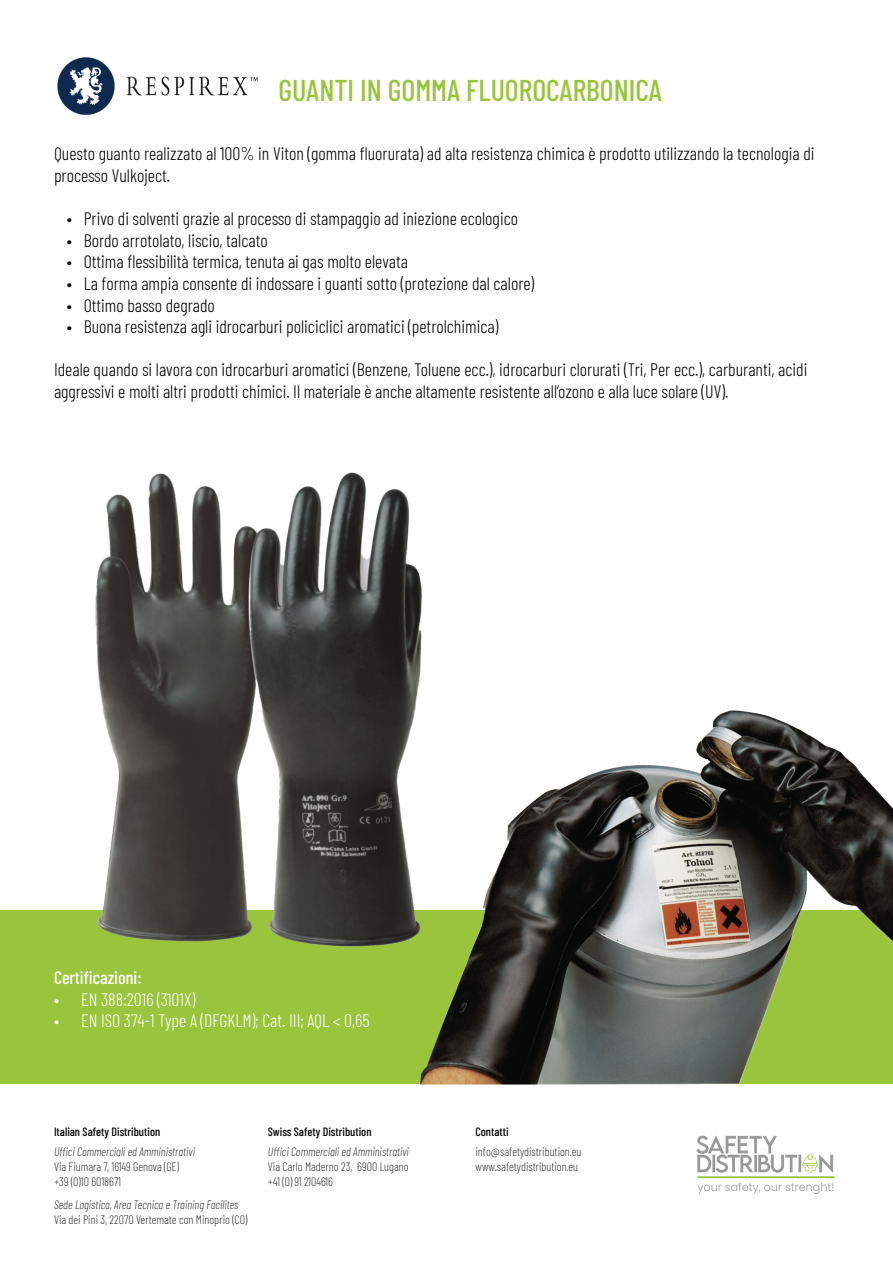
<style>
.page{position:relative;width:893px;height:1263px;background:#fff}
.page>*{position:absolute;margin:0;border:0;box-sizing:border-box;transform-origin:0 0}
.titolo{font:500 30px "Barlow Condensed";color:#9ac43c}
.TESTO{font:300 18px/21.6px "Barlow Condensed";color:#000}
.t1{font:300 18px "Barlow Condensed";color:#fff}
.TESTO-2{font:500 18px "Barlow Condensed";color:#fff}
.t2{font:200 12px/15px "Barlow Condensed";color:#000}
.t3{font:italic 200 12px "Barlow Condensed";color:#000}
.t4{font:500 12px "Barlow Condensed";color:#000}
</style>
<div class="page">
<img style="left:57px;top:57px;width:201px;height:58px">
<img style="left:696px;top:1135px;width:139px;height:60px">
<div style="left:0;top:910px;width:893px;height:173px;background:#9ac43c"></div>
<img style="left:95px;top:472px;width:328px;height:475px">
<img style="left:375px;top:680px;width:518px;height:405px">
<p class="titolo" style="left:279px;top:68px;width:385px">GUANTI IN GOMMA FLUOROCARBONICA</p>
<p class="TESTO" style="left:54px;top:142px;width:762px">Questo guanto realizzato al 100% in Viton (gomma fluorurata) ad alta resistenza chimica è prodotto utilizzando la tecnologia di processo Vulkoject.</p>
<p class="TESTO" style="left:67px;top:207px;width:453px">• Privo di solventi grazie al processo di stampaggio ad iniezione ecologico</p>
<p class="TESTO" style="left:67px;top:228px;width:202px">• Bordo arrotolato, liscio, talcato</p>
<p class="TESTO" style="left:67px;top:250px;width:343px">• Ottima flessibilità termica, tenuta ai gas molto elevata</p>
<p class="TESTO" style="left:67px;top:271px;width:469px">• La forma ampia consente di indossare i guanti sotto (protezione dal calore)</p>
<p class="TESTO" style="left:67px;top:293px;width:150px">• Ottimo basso degrado</p>
<p class="TESTO" style="left:67px;top:315px;width:433px">• Buona resistenza agli idrocarburi policiclici aromatici (petrolchimica)</p>
<p class="TESTO" style="left:54px;top:358px;width:755px">Ideale quando si lavora con idrocarburi aromatici (Benzene, Toluene ecc.), idrocarburi clorurati (Tri, Per ecc.), carburanti, acidi aggressivi e molti altri prodotti chimici. Il materiale è anche altamente resistente all’ozono e alla luce solare (UV).</p>
<p class="TESTO-2" style="left:54px;top:965px;width:89px">Certificazioni:</p>
<p class="t1" style="left:54px;top:986px;width:143px">• EN 388:2016 (3101X)</p>
<p class="t1" style="left:54px;top:1008px;width:317px">• EN ISO 374-1 Type A (DFGKLM); Cat. III; AQL &lt; 0,65</p>
<p class="t4" style="left:54px;top:1122px;width:108px">Italian Safety Distribution</p>
<p class="t3" style="left:54px;top:1143px;width:143px">Uffici Commerciali ed Amministrativi</p>
<p class="t2" style="left:54px;top:1158px;width:126px">Via Fiumara 7, 16149 Genova (GE) +39 (0)10 6018671</p>
<p class="t3" style="left:54px;top:1195px;width:186px">Sede Logistica, Area Tecnica e Training Facilites</p>
<p class="t2" style="left:54px;top:1211px;width:195px">Via dei Pini 3, 22070 Vertemate con Minoprio (CO)</p>
<p class="t4" style="left:268px;top:1122px;width:105px">Swiss Safety Distribution</p>
<p class="t3" style="left:268px;top:1143px;width:143px">Uffici Commerciali ed Amministrativi</p>
<p class="t2" style="left:268px;top:1158px;width:142px">Via Carlo Maderno 23, 6900 Lugano +41 (0) 91 2104616</p>
<p class="t4" style="left:475px;top:1122px;width:35px">Contatti</p>
<p class="t2" style="left:475px;top:1143px;width:107px">info@safetydistribution.eu www.safetydistribution.eu</p>
</div>
